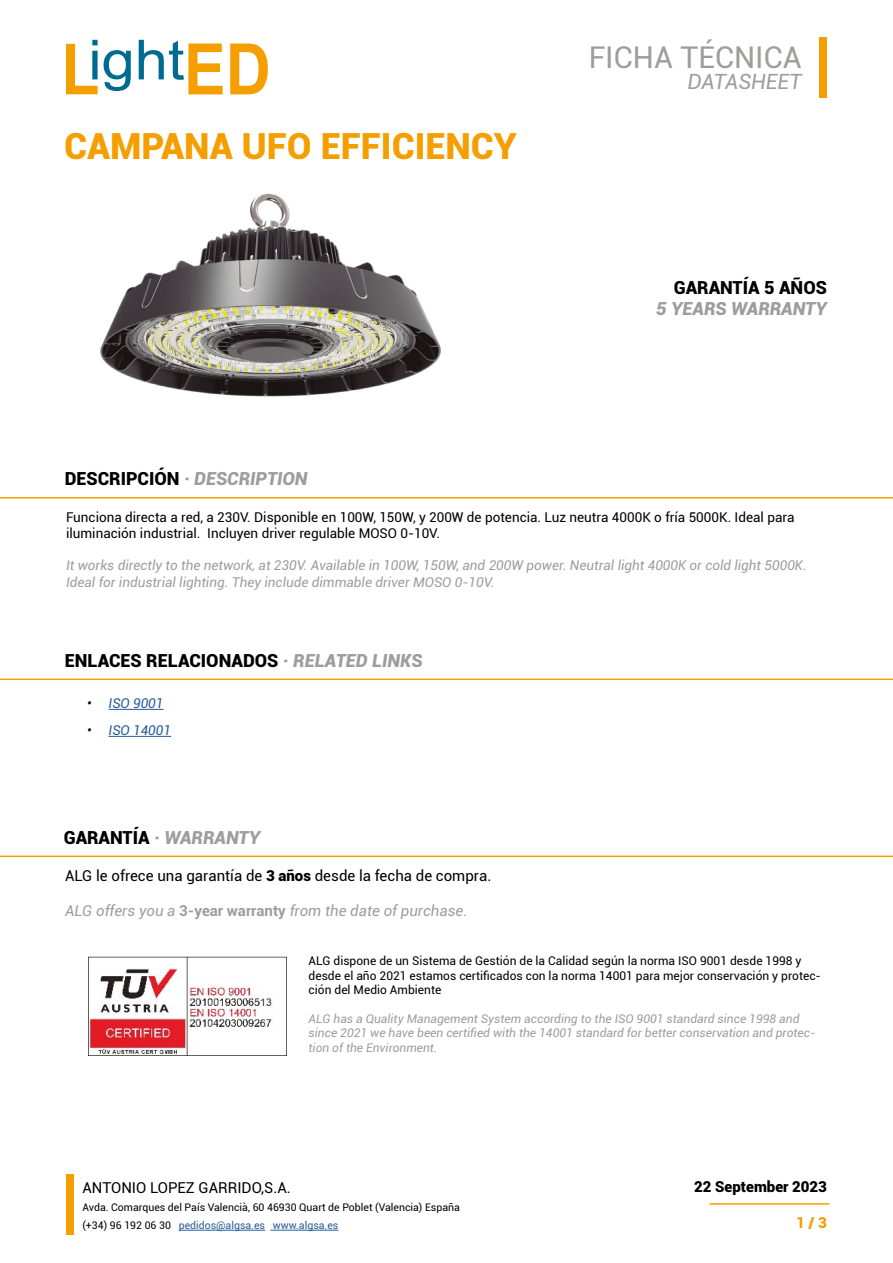
<style>
.page{position:relative;width:893px;height:1263px;background:#fff}
.page>*{position:absolute;margin:0;border:0;box-sizing:border-box;transform-origin:0 0}
.t1{font:900 36px "Roboto";color:#f59e00}
.t2{font:30px "Roboto";color:#9d9d9c}
.t3{font:italic 21px "Roboto";color:#9d9d9c}
.t4{font:italic 900 18px "Roboto";color:#9d9d9c}
.t5{font:900 18px "Roboto";color:#000}
.t6{font:15px "Roboto";color:#000}
.t7{font:italic 15px "Roboto";color:#9d9d9c}
.t8{font:900 15px "Roboto";color:#000}
.t9{font:900 15px "Roboto";color:#f59e00}
.t10{font:italic 13.5px/16.2px "Roboto";color:#9d9d9c}
.t11{font:13.5px/16.2px "Roboto";color:#000}
.t12{font:italic 13.5px "Roboto";color:#275b9b}
.t13{font:italic 12px/14.4px "Roboto";color:#9d9d9c}
.t14{font:12px/14.4px "Roboto";color:#000}
.t15{font:10.5px/18px "Roboto";color:#000}
.s1{font-style:normal;color:#000}
.s2{font-style:italic;color:#9d9d9c}
.s3{color:#000}
.s4{font-weight:900}
.s5{font-weight:700;font-style:normal}
.s6{color:#275b9b}
</style>
<div class="page">
<svg style="left:66px;top:40px;width:32px;height:54px"></svg>
<svg style="left:104px;top:50px;width:27px;height:41px"></svg>
<svg style="left:139px;top:40px;width:84px;height:54px"></svg>
<svg style="left:230px;top:44px;width:38px;height:50px"></svg>
<hr style="left:179px;top:1230px;width:86px;height:1px;background:#275b9b">
<hr style="left:270px;top:1230px;width:68px;height:1px;background:#275b9b">
<div style="left:819px;top:37px;width:8px;height:60px;background:#f59e00"></div>
<div style="left:66px;top:1175px;width:8px;height:60px;background:#f59e00"></div>
<hr style="left:710px;top:1203px;width:119px;height:2px;background:#f59e00">
<hr style="left:0;top:497px;width:893px;height:1px;background:#f59e00">
<img style="left:100px;top:193px;width:341px;height:204px">
<hr style="left:0;top:678px;width:893px;height:2px;background:#f59e00">
<hr style="left:109px;top:709px;width:54px;height:1px;background:#275b9b">
<hr style="left:109px;top:736px;width:62px;height:1px;background:#275b9b">
<img style="left:88px;top:956px;width:198px;height:100px">
<hr style="left:0;top:855px;width:893px;height:2px;background:#f59e00">
<h1 class="t1" style="left:64px;top:121px;width:454px">CAMPANA UFO EFFICIENCY</h1>
<h2 class="t2" style="left:589px;top:36px;width:214px">FICHA TÉCNICA</h2>
<h3 class="t3" style="left:687px;top:67px;width:116px">DATASHEET</h3>
<h3 class="t5" style="left:674px;top:274px;width:155px">GARANTÍA 5 AÑOS</h3>
<h3 class="t4" style="left:656px;top:296px;width:172px">5 YEARS WARRANTY</h3>
<h3 class="t4" style="left:65px;top:466px;width:244px"><span class="s1">DESCRIPCIÓN</span> · DESCRIPTION</h3>
<p class="t11" style="left:66px;top:508px;width:730px">Funciona directa a red, a 230V. Disponible en 100W, 150W, y 200W de potencia. Luz neutra 4000K o fría 5000K. Ideal para iluminación industrial. Incluyen driver regulable MOSO 0-10V.</p>
<p class="t10" style="left:66px;top:557px;width:742px">It works directly to the network, at 230V. Available in 100W, 150W, and 200W power. Neutral light 4000K or cold light 5000K.<br>Ideal for industrial lighting. They include dimmable driver MOSO 0-10V.</p>
<h3 class="t5" style="left:65px;top:648px;width:359px">ENLACES RELACIONADOS <span class="s2">· RELATED LINKS</span></h3>
<p class="t12" style="left:87px;top:694px;width:78px"><span class="s3">•</span> ISO 9001</p>
<p class="t12" style="left:87px;top:721px;width:85px"><span class="s3">•</span> ISO 14001</p>
<h3 class="t4" style="left:64px;top:825px;width:198px"><span class="s1">GARANTÍA</span> · WARRANTY</h3>
<p class="t6" style="left:65px;top:865px;width:428px">ALG le ofrece una garantía de <span class="s4">3 años</span> desde la fecha de compra.</p>
<p class="t7" style="left:65px;top:900px;width:404px">ALG offers you a <span class="s5">3-year warranty</span> from the date of purchase.</p>
<p class="t14" style="left:309px;top:953px;width:514px">ALG dispone de un Sistema de Gestión de la Calidad según la norma ISO 9001 desde 1998 y desde el año 2021 estamos certificados con la norma 14001 para mejor conservación y protec&shy;ción del Medio Ambiente</p>
<p class="t13" style="left:309px;top:1011px;width:508px">ALG has a Quality Management System according to the ISO 9001 standard since 1998 and since 2021 we have been certified with the 14001 standard for better conservation and protec&shy;tion of the Environment.</p>
<p class="t6" style="left:82px;top:1177px;width:210px">ANTONIO LOPEZ GARRIDO,S.A.</p>
<p class="t15" style="left:82px;top:1198px;width:379px">Avda. Comarques del País Valencià, 60 46930 Quart de Poblet (Valencia) España (+34) 96 192 06 30 <span class="s6">pedidos@algsa.es www.algsa.es</span></p>
<p class="t8" style="left:694px;top:1176px;width:134px">22 September 2023</p>
<p class="t9" style="left:796px;top:1212px;width:32px">1 / 3</p>
</div>
